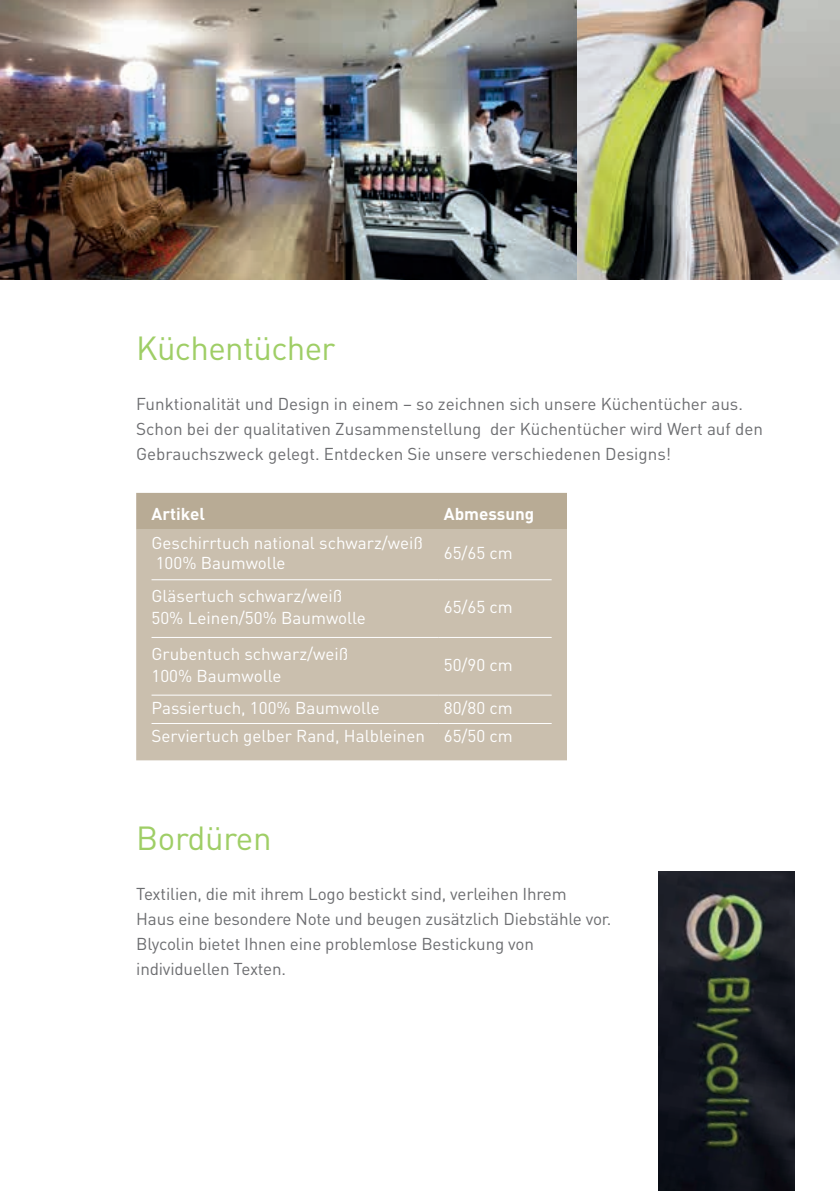
<style>
.page{position:relative;width:840px;height:1191px;background:#fff}
.page>*{position:absolute;margin:0;border:0;box-sizing:border-box;transform-origin:0 0}
.t1{font:33px "DINOT";letter-spacing:-.02em;color:#9fce66}
.t2{font:17px/25px "DINOT";letter-spacing:-.01em;color:#6c6d70}
.t3{font:17px/22px "DINOT";color:#fff}
.t4{font:700 17px "DINOT";color:#fff}
</style>
<div class="page">
<img style="left:576px;top:0;width:263px;height:280px">
<img style="left:0;top:0;width:576px;height:280px">
<div style="left:136px;top:493px;width:430px;height:37px;background:#b8ab95"></div>
<div style="left:136px;top:530px;width:430px;height:230px;background:#cabfae"></div>
<hr style="left:151px;top:579px;width:287px;height:1px;background:#fff">
<hr style="left:438px;top:579px;width:113px;height:1px;background:#fff">
<hr style="left:151px;top:637px;width:287px;height:1px;background:#fff">
<hr style="left:438px;top:637px;width:113px;height:1px;background:#fff">
<hr style="left:151px;top:694px;width:287px;height:1px;background:#fff">
<hr style="left:438px;top:694px;width:113px;height:1px;background:#fff">
<hr style="left:151px;top:723px;width:287px;height:1px;background:#fff">
<hr style="left:438px;top:723px;width:113px;height:1px;background:#fff">
<img style="left:658px;top:871px;width:136px;height:320px">
<h1 class="t1" style="left:136px;top:325px;width:201px">Küchentücher</h1>
<p class="t2" style="left:136px;top:390px;width:628px">Funktionalität und Design in einem – so zeichnen sich unsere Küchentücher aus.<br>Schon bei der qualitativen Zusammenstellung der Küchentücher wird Wert auf den<br>Gebrauchszweck gelegt. Entdecken Sie unsere verschiedenen Designs!</p>
<p class="t4" style="left:151px;top:502px;width:55px">Artikel</p>
<p class="t4" style="left:443px;top:502px;width:92px">Abmessung</p>
<p class="t3" style="left:151px;top:532px;width:273px;line-height:20px">Geschirrtuch national schwarz/weiß<br>100% Baumwolle</p>
<p class="t3" style="left:443px;top:541px;width:71px">65/65 cm</p>
<p class="t3" style="left:151px;top:584px;width:216px">Gläsertuch schwarz/weiß<br>50% Leinen/50% Baumwolle</p>
<p class="t3" style="left:443px;top:595px;width:71px">65/65 cm</p>
<p class="t3" style="left:151px;top:642px;width:198px">Grubentuch schwarz/weiß<br>100% Baumwolle</p>
<p class="t3" style="left:443px;top:653px;width:71px">50/90 cm</p>
<p class="t3" style="left:151px;top:696px;width:230px">Passiertuch, 100% Baumwolle</p>
<p class="t3" style="left:151px;top:692px;width:363px;line-height:28.6px;text-align:right">80/80 cm<br>Serviertuch gelber Rand, Halbleinen 65/50 cm</p>
<h1 class="t1" style="left:136px;top:816px;width:137px">Bordüren</h1>
<p class="t2" style="left:136px;top:881px;width:476px">Textilien, die mit ihrem Logo bestickt sind, verleihen Ihrem<br>Haus eine besondere Note und beugen zusätzlich Diebstähle vor.<br>Blycolin bietet Ihnen eine problemlose Bestickung von individuellen Texten.</p>
</div>
